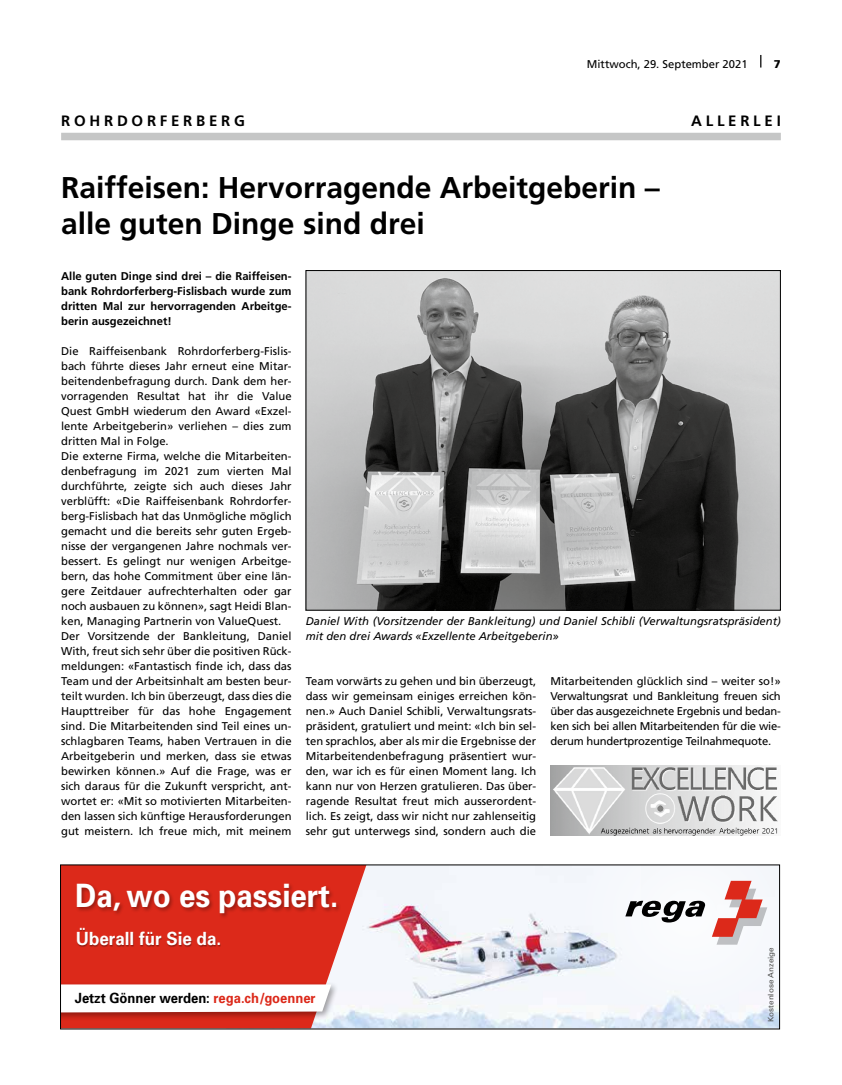
<style>
.page{position:relative;width:842px;height:1085px;background:#fff}
.page>*{position:absolute;margin:0;border:0;box-sizing:border-box;transform-origin:0 0}
.t1{font:700 32.25px "Univers";color:#fff;scale:.92 1}
.t2{font:700 30px/36px "Frutiger LT Std";color:#000}
.t3{font:700 18.25px "Univers";color:#fff;scale:.93 1}
.t4{font:700 15px "Frutiger LT Std";letter-spacing:.25em;color:#000}
.t5{font:700 14.12px "Univers";color:#000;scale:.92 1}
.t6{font:11.25px/15px "Frutiger LT Std";color:#000;text-align:justify}
.t7{font:700 11.25px/15px "Frutiger LT Std";color:#000;text-align:justify}
.t8{font:italic 11.25px/15px "Frutiger LT Std";color:#000}
.t9{font:900 11.25px "Frutiger LT Std";color:#000}
.t10{font:7.5px "Univers";color:#4d4d4c;scale:1.07 1}
.s1{color:#dc291a}
</style>
<div class="page">
<svg style="left:760px;top:55px;width:1px;height:13px"></svg>
<img style="left:307px;top:272px;width:471px;height:336px">
<div style="left:305px;top:270px;width:475px;height:340px;border:1px solid #000"></div>
<img style="left:550px;top:765px;width:228px;height:70px">
<div style="left:61px;top:133px;width:719px;height:7px;background:#c5c6c6"></div>
<img style="left:366px;top:866px;width:180px;height:161px">
<svg style="left:62px;top:866px;width:304px;height:161px;background:#de4539"></svg>
<div style="left:60px;top:981px;width:279px;height:40px;background:#000;opacity:.36"></div>
<svg style="left:62px;top:984px;width:269px;height:28px"></svg>
<svg style="left:546px;top:866px;width:231px;height:161px;fill:#f5f7fc"></svg>
<svg style="left:625px;top:880px;width:142px;height:64px"></svg>
<div style="left:75px;top:882px;width:266px;height:37px;background:#000;opacity:.33"></div>
<div style="left:77px;top:927px;width:144px;height:20px;background:#000;opacity:.33"></div>
<p class="t6" style="left:587px;top:56px;width:162px">Mittwoch, 29. September 2021</p>
<p class="t9" style="left:774px;top:57px;width:8px">7</p>
<h3 class="t4" style="left:61px;top:112px;width:185px">ROHRDORFERBERG</h3>
<h3 class="t4" style="left:691px;top:112px;width:91px">ALLERLEI</h3>
<h2 class="t2" style="left:61px;top:169px;width:600px">Raiffeisen: Hervorragende Arbeitgeberin – alle guten Dinge sind drei</h2>
<p class="t7" style="left:61px;top:268px;width:232px">Alle guten Dinge sind drei – die Raiffeisen&shy;bank Rohrdorferberg-Fislisbach wurde zum dritten Mal zur hervorragenden Arbeitge&shy;berin ausgezeichnet!</p>
<p class="t6" style="left:61px;top:343px;width:232px;text-align:left">Die Raiffeisenbank Rohrdorferberg-Fislis&shy;bach führte dieses Jahr erneut eine Mitar&shy;beitendenbefragung durch. Dank dem her&shy;vorragenden Resultat hat ihr die Value Quest GmbH wiederum den Award «Exzel&shy;lente Arbeitgeberin» verliehen – dies zum dritten Mal in Folge.<br>Die externe Firma, welche die Mitarbeiten&shy;denbefragung im 2021 zum vierten Mal durchführte, zeigte sich auch dieses Jahr verblüfft: «Die Raiffeisenbank Rohrdorfer&shy;berg-Fislisbach hat das Unmögliche möglich gemacht und die bereits sehr guten Ergeb&shy;nisse der vergangenen Jahre nochmals ver&shy;bessert. Es gelingt nur wenigen Arbeitge&shy;bern, das hohe Commitment über eine län&shy;gere Zeitdauer aufrechterhalten oder gar noch ausbauen zu können», sagt Heidi Blan&shy;ken, Managing Partnerin von ValueQuest.<br>Der Vorsitzende der Bankleitung, Daniel With, freut sich sehr über die positiven Rück&shy;meldungen: «Fantastisch finde ich, dass das Team und der Arbeitsinhalt am besten beur&shy;teilt wurden. Ich bin überzeugt, dass dies die Haupttreiber für das hohe Engagement sind. Die Mitarbeitenden sind Teil eines un&shy;schlagbaren Teams, haben Vertrauen in die Arbeitgeberin und merken, dass sie etwas bewirken können.» Auf die Frage, was er sich daraus für die Zukunft verspricht, ant&shy;wortet er: «Mit so motivierten Mitarbeiten&shy;den lassen sich künftige Herausforderungen gut meistern. Ich freue mich, mit meinem</p>
<p class="t8" style="left:306px;top:613px;width:476px">Daniel With (Vorsitzender der Bankleitung) und Daniel Schibli (Verwaltungsratspräsident) mit den drei Awards «Exzellente Arbeitgeberin»</p>
<p class="t6" style="left:306px;top:673px;width:232px">Team vorwärts zu gehen und bin überzeugt, dass wir gemeinsam einiges erreichen kön&shy;nen.» Auch Daniel Schibli, Verwaltungsrats&shy;präsident, gratuliert und meint: «Ich bin sel&shy;ten sprachlos, aber als mir die Ergebnisse der Mitarbeitendenbefragung präsentiert wur&shy;den, war ich es für einen Moment lang. Ich kann nur von Herzen gratulieren. Das über&shy;ragende Resultat freut mich ausserordent&shy;lich. Es zeigt, dass wir nicht nur zahlenseitig sehr gut unterwegs sind, sondern auch die</p>
<p class="t6" style="left:550px;top:673px;width:232px">Mitarbeitenden glücklich sind – weiter so!» Verwaltungsrat und Bankleitung freuen sich über das ausgezeichnete Ergebnis und bedan&shy;ken sich bei allen Mitarbeitenden für die wie&shy;derum hundertprozentige Teilnahmequote.</p>
<h1 class="t1" style="left:75px;top:875px;width:287px">Da, wo es passiert.</h1>
<h3 class="t3" style="left:76px;top:927px;width:158px">Überall für Sie da.</h3>
<p class="t5" style="left:75px;top:988px;width:263px">Jetzt Gönner werden: <span class="s1">rega.ch/goenner</span></p>
<p class="t10" style="left:766px;top:1021px;width:71px;rotate:-90deg">Kostenlose Anzeige</p>
</div>
